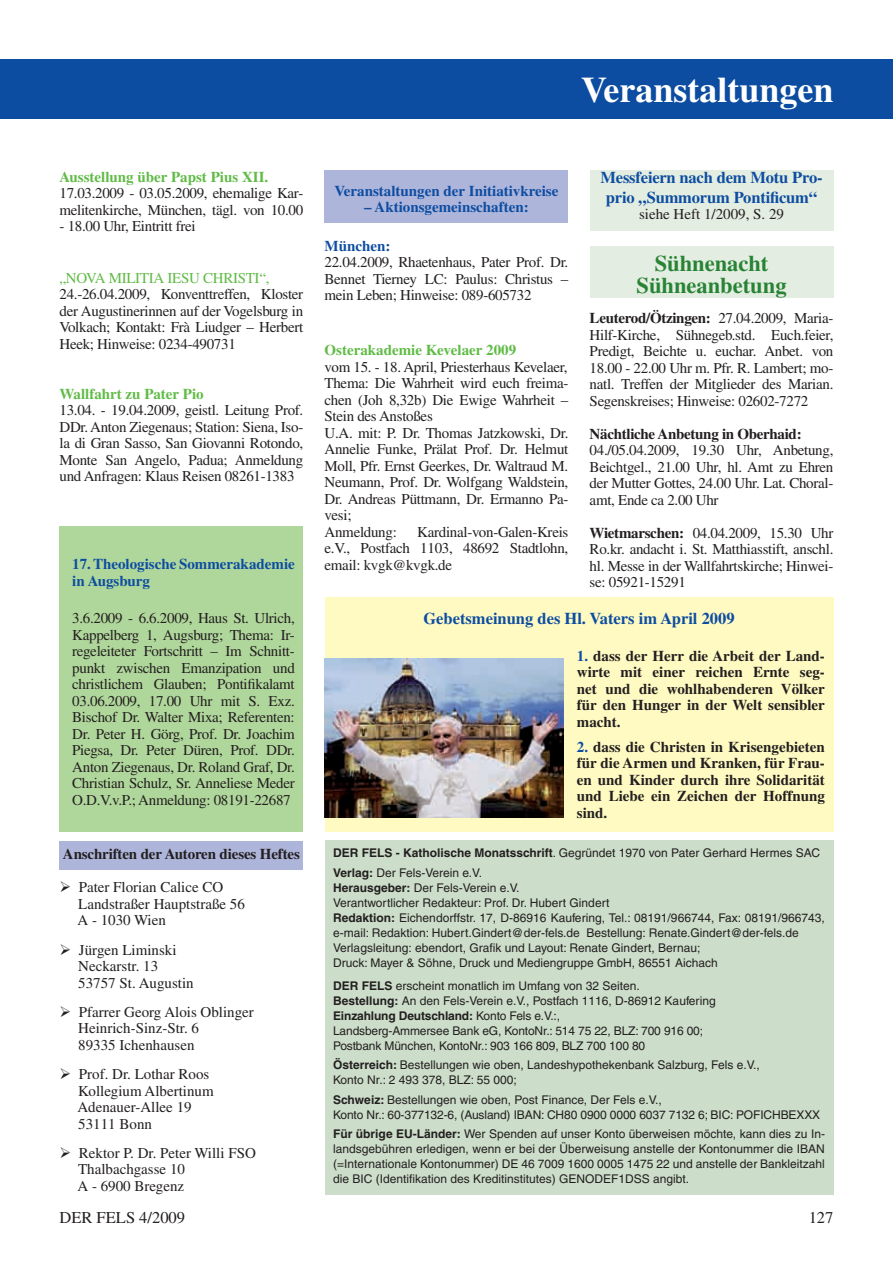
<style>
.page{position:relative;width:893px;height:1263px;background:#fff}
.page>*{position:absolute;margin:0;border:0;box-sizing:border-box;transform-origin:0 0}
.t1{font:700 36px "Times";color:#fff}
.t2{font:700 22.5px/22.5px "Times";color:#278335;text-align:center}
.t3{font:700 16.5px/19.8px "Times";letter-spacing:-.01em;color:#0d4da1;text-align:center}
.t4{font:16.5px "Times";color:#231f20}
.t5{font:15px/16.5px "Times";letter-spacing:-.02em;color:#231f20;text-align:justify}
.t6{font:15px/16.5px "Times";color:#231f20}
.t7{font:700 15px/16.5px "Times";color:#231f20;text-align:justify}
.t8{font:700 15px "Times";color:#0d4da1}
.t9{font:700 15px "Times";color:#60bb46}
.t10{font:700 15px "Times";letter-spacing:-.02em;color:#231f20}
.t11{font:15px "Times";letter-spacing:-.02em;color:#60bb46}
.t12{font:12px/15px "Helvetica";color:#231f20}
.s1{font-weight:700}
.s2{color:#0d4da1}
</style>
<div class="page">
<div style="left:60px;top:526px;width:243px;height:306px;background:#b0d79b"></div>
<div style="left:325px;top:597px;width:508px;height:235px;background:#fffac1"></div>
<div style="left:60px;top:841px;width:243px;height:29px;background:#aeb5db"></div>
<div style="left:590px;top:247px;width:243px;height:51px;background:#e4ede1"></div>
<div style="left:325px;top:840px;width:508px;height:355px;background:#ccddc9"></div>
<div style="left:0;top:60px;width:893px;height:59px;background:#0d4da1"></div>
<div style="left:325px;top:170px;width:243px;height:53px;background:#aeb5db"></div>
<img style="left:325px;top:659px;width:239px;height:158px">
<div style="left:590px;top:170px;width:243px;height:61px;background:#e4ede1"></div>
<p class="t9" style="left:60px;top:168px;width:210px">Ausstellung über Papst Pius XII.</p>
<p class="t5" style="left:60px;top:185px;width:245px">17.03.2009 - 03.05.2009, ehemalige Kar&shy;melitenkirche, München, tägl. von 10.00</p>
<p class="t5" style="left:60px;top:218px;width:138px">- 18.00 Uhr, Eintritt frei</p>
<h1 class="t1" style="left:581px;top:68px;width:254px">Veranstaltungen</h1>
<p class="t8" style="left:335px;top:182px;width:225px">Veranstaltungen der Initiativkreise</p>
<p class="t8" style="left:364px;top:198px;width:166px">– Aktionsgemeinschaften:</p>
<p class="t3" style="left:600px;top:167px;width:224px">Messfeiern nach dem Motu Pro&shy;prio „Summorum Pontificum“</p>
<p class="t6" style="left:639px;top:206px;width:146px">siehe Heft 1/2009, S. 29</p>
<p class="t8" style="left:325px;top:237px;width:67px">München:</p>
<p class="t5" style="left:325px;top:254px;width:245px">22.04.2009, Rhaetenhaus, Pater Prof. Dr.<br>Bennet Tierney LC: Paulus: Christus – mein Leben; Hinweise: 089-605732</p>
<h2 class="t2" style="left:636px;top:251px;width:152px">Sühnenacht<br>Sühneanbetung</h2>
<p class="t5" style="left:590px;top:310px;width:245px"><span class="s1">Leuterod/Ötzingen:</span> 27.04.2009, Maria-Hilf-Kirche, Sühnegeb.std. Euch.feier, Predigt, Beichte u. euchar. Anbet. von 18.00 - 22.00 Uhr m. Pfr. R. Lambert; mo&shy;natl. Treffen der Mitglieder des Marian.<br>Segenskreises; Hinweise: 02602-7272</p>
<p class="t10" style="left:590px;top:425px;width:213px">Nächtliche Anbetung in Oberhaid:</p>
<p class="t5" style="left:590px;top:442px;width:245px">04./05.04.2009, 19.30 Uhr, Anbetung, Beichtgel., 21.00 Uhr, hl. Amt zu Ehren der Mutter Gottes, 24.00 Uhr. Lat. Choral&shy;amt, Ende ca 2.00 Uhr</p>
<p class="t5" style="left:590px;top:524px;width:245px"><span class="s1">Wietmarschen:</span> 04.04.2009, 15.30 Uhr Ro.kr. andacht i. St. Matthiasstift, anschl. hl. Messe in der Wallfahrtskirche; Hinwei&shy;se: 05921-15291</p>
<p class="t11" style="left:60px;top:269px;width:211px">„NOVA MILITIA IESU CHRISTI“,</p>
<p class="t5" style="left:60px;top:286px;width:245px">24.-26.04.2009, Konventtreffen, Kloster der Augustinerinnen auf der Vogelsburg in Volkach; Kontakt: Frà Liudger – Herbert Heek; Hinweise: 0234-490731</p>
<p class="t9" style="left:325px;top:341px;width:193px">Osterakademie Kevelaer 2009</p>
<p class="t5" style="left:325px;top:358px;width:245px;text-align:left">vom 15. - 18. April, Priesterhaus Kevelaer,<br>Thema: Die Wahrheit wird euch freima&shy;chen (Joh 8,32b) Die Ewige Wahrheit –<br>Stein des Anstoßes<br>U.A. mit: P. Dr. Thomas Jatzkowski, Dr.<br>Annelie Funke, Prälat Prof. Dr. Helmut<br>Moll, Pfr. Ernst Geerkes, Dr. Waltraud M.<br>Neumann, Prof. Dr. Wolfgang Waldstein,<br>Dr. Andreas Püttmann, Dr. Ermanno Pa&shy;vesi;<br>Anmeldung:</p>
<p class="t9" style="left:60px;top:385px;width:146px">Wallfahrt zu Pater Pio</p>
<p class="t5" style="left:60px;top:402px;width:245px">13.04. - 19.04.2009, geistl. Leitung Prof.<br>DDr. Anton Ziegenaus; Station: Siena, Iso&shy;la di Gran Sasso, San Giovanni Rotondo, Monte San Angelo, Padua; Anmeldung und Anfragen: Klaus Reisen 08261-1383</p>
<p class="t5" style="left:325px;top:523px;width:245px;text-align:right">Kardinal-von-Galen-Kreis<br>e.V., Postfach 1103, 48692 Stadtlohn,</p>
<p class="t8" style="left:72px;top:555px;width:224px">17. Theologische Sommerakademie</p>
<p class="t5" style="left:325px;top:556px;width:129px">email: kvgk@kvgk.de</p>
<p class="t8" style="left:72px;top:572px;width:79px">in Augsburg</p>
<p class="t5" style="left:72px;top:610px;width:224px">3.6.2009 - 6.6.2009, Haus St. Ulrich, Kappelberg 1, Augsburg; Thema: Ir&shy;regeleiteter Fortschritt – Im Schnitt&shy;punkt zwischen Emanzipation und christlichem Glauben; Pontifikalamt 03.06.2009, 17.00 Uhr mit S. Exz.<br>Bischof Dr. Walter Mixa; Referenten:<br>Dr. Peter H. Görg, Prof. Dr. Joachim Piegsa, Dr. Peter Düren, Prof. DDr.<br>Anton Ziegenaus, Dr. Roland Graf, Dr.<br>Christian Schulz, Sr. Anneliese Meder O.D.V.v.P.; Anmeldung: 08191-22687</p>
<p class="t3" style="left:423px;top:608px;width:313px">Gebetsmeinung des Hl. Vaters im April 2009</p>
<p class="t7" style="left:577px;top:647px;width:250px"><span class="s2">1.</span> dass der Herr die Arbeit der Land&shy;wirte mit einer reichen Ernte seg&shy;net und die wohlhabenderen Völker für den Hunger in der Welt sensibler macht.</p>
<p class="t7" style="left:577px;top:738px;width:250px"><span class="s2">2.</span> dass die Christen in Krisengebieten für die Armen und Kranken, für Frau&shy;en und Kinder durch ihre Solidarität und Liebe ein Zeichen der Hoffnung sind.</p>
<p class="t7" style="left:63px;top:846px;width:238px">Anschriften der Autoren dieses Heftes</p>
<p class="t6" style="left:77px;top:879px;width:169px;text-indent:-18px">➢ Pater Florian Calice CO<br>Landstraßer Hauptstraße 56<br>A - 1030 Wien</p>
<p class="t6" style="left:78px;top:941px;width:117px;text-indent:-19px">➢ Jürgen Liminski<br>Neckarstr. 13<br>53757 St. Augustin</p>
<p class="t6" style="left:78px;top:1003px;width:177px;text-indent:-19px">➢ Pfarrer Georg Alois Oblinger<br>Heinrich-Sinz-Str. 6<br>89335 Ichenhausen</p>
<p class="t6" style="left:77px;top:1066px;width:138px;text-indent:-18px">➢ Prof. Dr. Lothar Roos<br>Kollegium Albertinum<br>Adenauer-Allee 19<br>53111 Bonn</p>
<p class="t6" style="left:77px;top:1144px;width:180px;text-indent:-18px">➢ Rektor P. Dr. Peter Willi FSO<br>Thalbachgasse 10<br>A - 6900 Bregenz</p>
<p class="t12" style="left:333px;top:844px;width:488px;line-height:19.2px"><span class="s1">DER FELS - Katholische Monatsschrift</span>. Gegründet 1970 von Pater Gerhard Hermes SAC<br><span class="s1">Verlag:</span> Der Fels-Verein e.V.</p>
<p class="t12" style="left:333px;top:880px;width:493px"><span class="s1">Herausgeber:</span> Der Fels-Verein e.V.<br>Verantwortlicher Redakteur: Prof. Dr. Hubert Gindert<br><span class="s1">Redaktion:</span> Eichendorffstr. 17, D-86916 Kaufering, Tel.: 08191/966744, Fax: 08191/966743, e-mail: Redaktion: Hubert.Gindert@der-fels.de Bestellung: Renate.Gindert@der-fels.de Verlagsleitung: ebendort, Grafik und Layout: Renate Gindert, Bernau;<br>Druck: Mayer &amp; Söhne, Druck und Mediengruppe GmbH, 86551 Aichach</p>
<p class="t12" style="left:333px;top:978px;width:384px"><span class="s1">DER FELS</span> erscheint monatlich im Umfang von 32 Seiten.<br><span class="s1">Bestellung:</span> An den Fels-Verein e.V., Postfach 1116, D-86912 Kaufering <span class="s1">Einzahlung Deutschland:</span> Konto Fels e.V.:,<br>Landsberg-Ammersee Bank eG, KontoNr.: 514 75 22, BLZ: 700 916 00; Postbank München, KontoNr.: 903 166 809, BLZ 700 100 80</p>
<p class="t12" style="left:333px;top:1058px;width:428px"><span class="s1">Österreich:</span> Bestellungen wie oben, Landeshypothekenbank Salzburg, Fels e.V.,<br>Konto Nr.: 2 493 378, BLZ: 55 000;</p>
<p class="t12" style="left:333px;top:1092px;width:489px"><span class="s1">Schweiz:</span> Bestellungen wie oben, Post Finance, Der Fels e.V.,<br>Konto Nr.: 60-377132-6, (Ausland) IBAN: CH80 0900 0000 6037 7132 6; BIC: POFICHBEXXX</p>
<p class="t12" style="left:333px;top:1126px;width:493px;text-align:justify"><span class="s1">Für übrige EU-Länder:</span> Wer Spenden auf unser Konto überweisen möchte, kann dies zu In&shy;landsgebühren erledigen, wenn er bei der Überweisung anstelle der Kontonummer die IBAN (=Internationale Kontonummer) DE 46 7009 1600 0005 1475 22 und anstelle der Bankleitzahl die BIC (Identifikation des Kreditinstitutes) GENODEF1DSS angibt.</p>
<p class="t4" style="left:60px;top:1208px;width:127px">DER FELS 4/2009</p>
<p class="t4" style="left:809px;top:1208px;width:26px">127</p>
</div>
